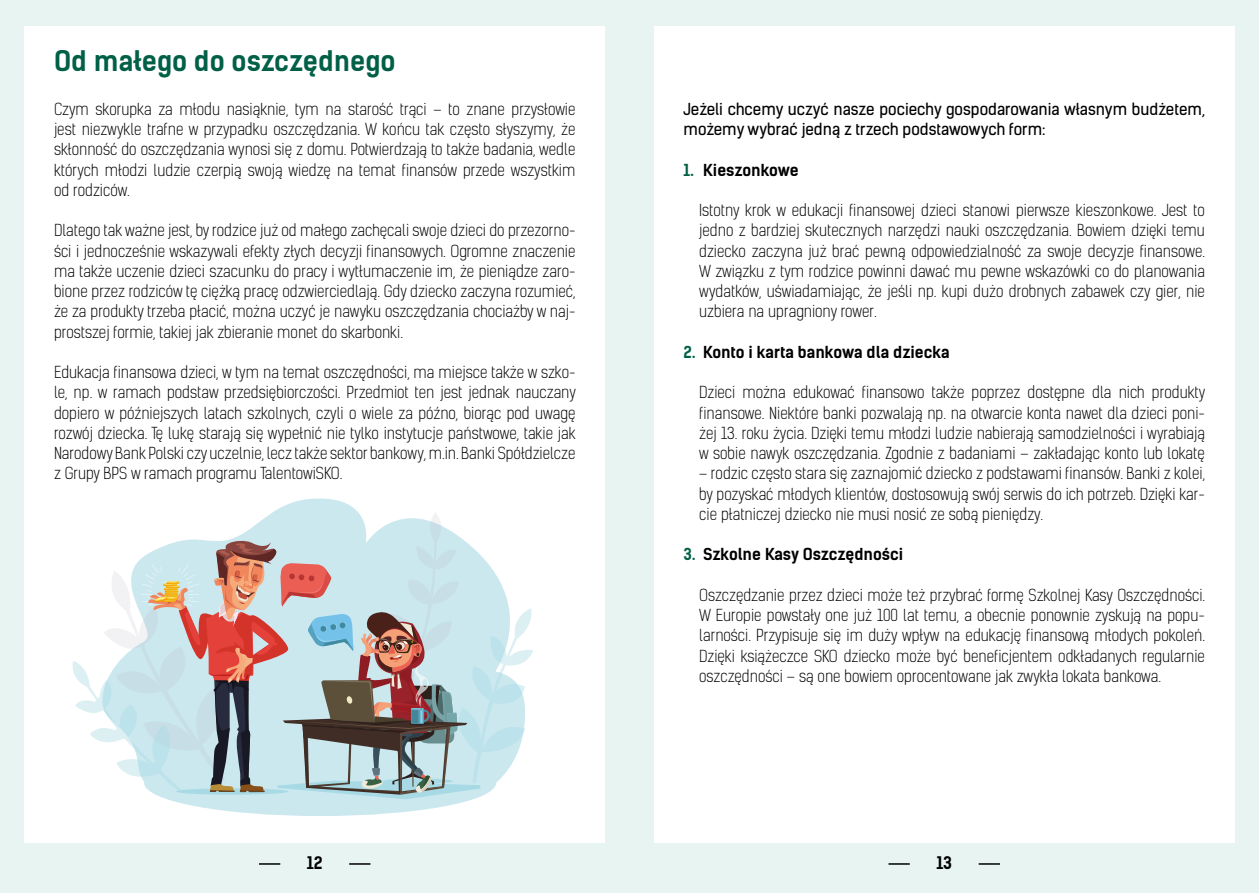
<style>
.page{position:relative;width:1259px;height:893px;background:#fff}
.page>*{position:absolute;margin:0;border:0;box-sizing:border-box;transform-origin:0 0}
.t1{font:700 27px "Kelson Sans";color:#006047}
.t2{font:700 16.5px "Kelson Sans";color:#000}
.t3{font:300 15.75px/20.2px "Kelson Sans";color:#000;text-align:justify}
.t4{font:15.75px/20.2px "Kelson Sans";color:#000}
.t5{font:700 15.75px "Kelson Sans";color:#000}
.s1{color:#006047}
</style>
<div class="page">
<div style="left:0;top:0;width:629px;height:893px;background:#e7f4f2"></div>
<div style="left:629px;top:0;width:630px;height:893px;background:#e7f4f2"></div>
<div style="left:654px;top:26px;width:580px;height:817px;background:#fff"></div>
<div style="left:24px;top:26px;width:581px;height:817px;background:#fff"></div>
<hr style="left:888px;top:863px;width:21px;height:2px;background:#000">
<hr style="left:978px;top:863px;width:22px;height:2px;background:#000">
<hr style="left:259px;top:863px;width:21px;height:2px;background:#000">
<hr style="left:349px;top:863px;width:21px;height:2px;background:#000">
<svg style="left:167px;top:498px;width:306px;height:309px"></svg>
<div style="left:144px;top:750px;width:352px;height:66px;background:#cbe8ef;border-radius:50%"></div>
<svg style="left:73px;top:512px;width:460px;height:287px"></svg>
<h1 class="t1" style="left:54px;top:44px;width:343px">Od małego do oszczędnego</h1>
<p class="t3" style="left:54px;top:99px;width:523px">Czym skorupka za młodu nasiąknie, tym na starość trąci – to znane przysłowie jest niezwykle trafne w przypadku oszczędzania. W końcu tak często słyszymy, że skłonność do oszczędzania wynosi się z domu. Potwierdzają to także badania, wedle których młodzi ludzie czerpią swoją wiedzę na temat finansów przede wszystkim od rodziców.</p>
<p class="t3" style="left:54px;top:221px;width:523px">Dlatego tak ważne jest, by rodzice już od małego zachęcali swoje dzieci do przezorno&shy;ści i jednocześnie wskazywali efekty złych decyzji finansowych. Ogromne znaczenie ma także uczenie dzieci szacunku do pracy i wytłumaczenie im, że pieniądze zaro&shy;bione przez rodziców tę ciężką pracę odzwierciedlają. Gdy dziecko zaczyna rozumieć, że za produkty trzeba płacić, można uczyć je nawyku oszczędzania chociażby w naj&shy;prostszej formie, takiej jak zbieranie monet do skarbonki.</p>
<p class="t3" style="left:54px;top:362px;width:523px">Edukacja finansowa dzieci, w tym na temat oszczędności, ma miejsce także w szko&shy;le, np. w ramach podstaw przedsiębiorczości. Przedmiot ten jest jednak nauczany dopiero w późniejszych latach szkolnych, czyli o wiele za późno, biorąc pod uwagę rozwój dziecka. Tę lukę starają się wypełnić nie tylko instytucje państwowe, takie jak Narodowy Bank Polski czy uczelnie, lecz także sektor bankowy, m.in. Banki Spółdzielcze z Grupy BPS w ramach programu TalentowiSKO.</p>
<p class="t4" style="left:683px;top:99px;width:523px">Jeżeli chcemy uczyć nasze pociechy gospodarowania własnym budżetem, możemy wybrać jedną z trzech podstawowych form:</p>
<p class="t5" style="left:683px;top:160px;width:117px"><span class="s1">1.</span> Kieszonkowe</p>
<p class="t3" style="left:699px;top:200px;width:507px">Istotny krok w edukacji finansowej dzieci stanowi pierwsze kieszonkowe. Jest to jedno z bardziej skutecznych narzędzi nauki oszczędzania. Bowiem dzięki temu dziecko zaczyna już brać pewną odpowiedzialność za swoje decyzje finansowe.<br>W związku z tym rodzice powinni dawać mu pewne wskazówki co do planowania wydatków, uświadamiając, że jeśli np. kupi dużo drobnych zabawek czy gier, nie uzbiera na upragniony rower.</p>
<p class="t5" style="left:683px;top:342px;width:268px"><span class="s1">2.</span> Konto i karta bankowa dla dziecka</p>
<p class="t3" style="left:699px;top:383px;width:507px">Dzieci można edukować finansowo także poprzez dostępne dla nich produkty finansowe. Niektóre banki pozwalają np. na otwarcie konta nawet dla dzieci poni&shy;żej 13. roku życia. Dzięki temu młodzi ludzie nabierają samodzielności i wyrabiają w sobie nawyk oszczędzania. Zgodnie z badaniami – zakładając konto lub lokatę</p>
<p class="t3" style="left:699px;top:464px;width:507px">– rodzic często stara się zaznajomić dziecko z podstawami finansów. Banki z kolei, by pozyskać młodych klientów, dostosowują swój serwis do ich potrzeb. Dzięki kar&shy;cie płatniczej dziecko nie musi nosić ze sobą pieniędzy.</p>
<p class="t5" style="left:683px;top:545px;width:221px"><span class="s1">3.</span> Szkolne Kasy Oszczędności</p>
<p class="t3" style="left:699px;top:585px;width:507px">Oszczędzanie przez dzieci może też przybrać formę Szkolnej Kasy Oszczędności.<br>W Europie powstały one już 100 lat temu, a obecnie ponownie zyskują na popu&shy;larności. Przypisuje się im duży wpływ na edukację finansową młodych pokoleń.<br>Dzięki książeczce SKO dziecko może być beneficjentem odkładanych regularnie oszczędności – są one bowiem oprocentowane jak zwykła lokata bankowa.</p>
<p class="t2" style="left:307px;top:853px;width:17px">12</p>
<p class="t2" style="left:936px;top:853px;width:17px">13</p>
</div>
